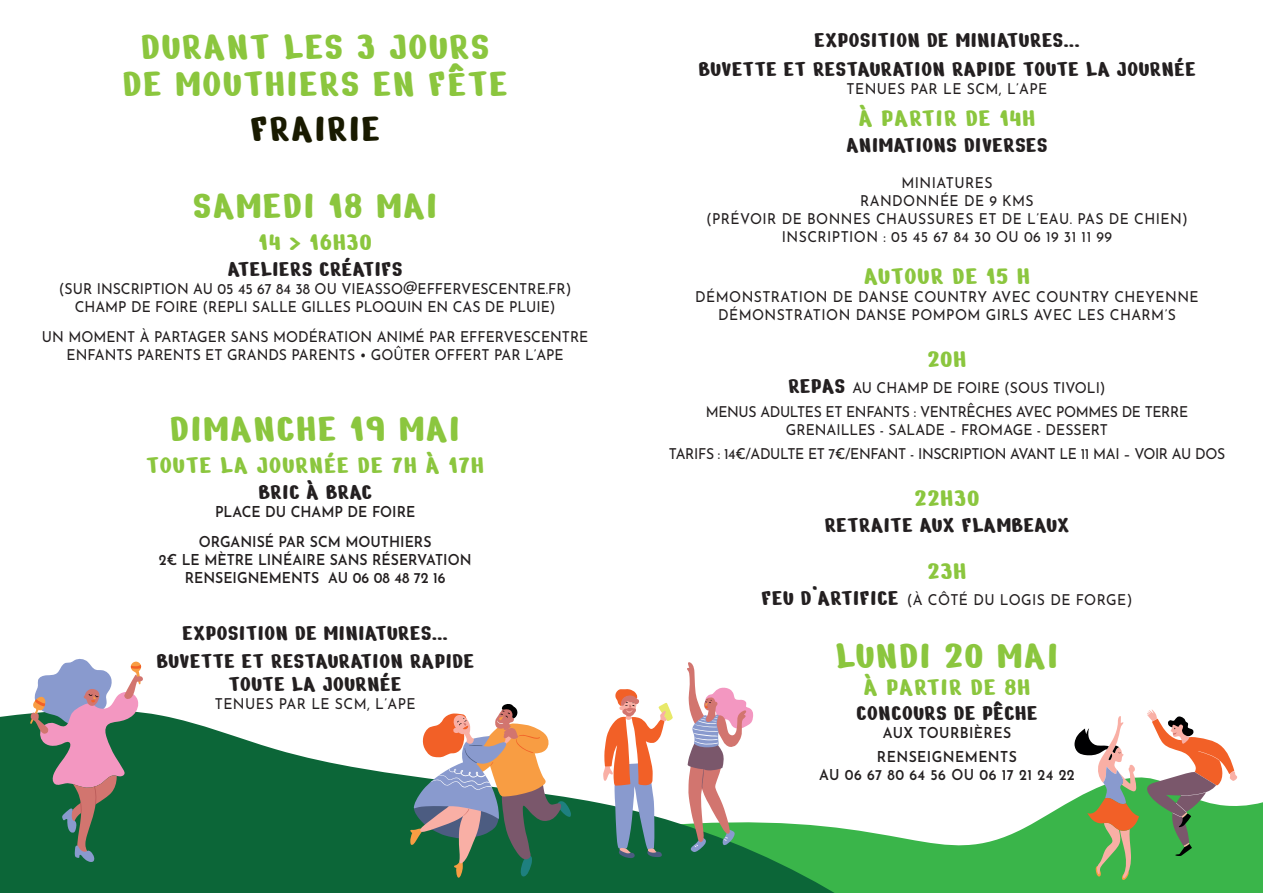
<style>
.page{position:relative;width:1263px;height:893px;background:#fff}
.page>*{position:absolute;margin:0;border:0;box-sizing:border-box;transform-origin:0 0}
.t1{font:42px/37.5px "Nerko One";letter-spacing:.05em;color:#8bc63e;text-align:center;scale:.94 1}
.t2{font:42px "Nerko One";letter-spacing:.05em;color:#191a00;scale:.94 1}
.t3{font:27px "Nerko One";letter-spacing:.05em;color:#8bc63e;scale:.94 1}
.t4{font:24px/28.8px "Nerko One";letter-spacing:.03em;color:#231f20;text-align:center;scale:.94 1}
.t5{font:100 15px/18px "Josefin Sans";letter-spacing:.03em;color:#231f20;text-align:center;scale:.94 1}
.t6{font:100 15px/18px "Josefin Sans";color:#231f20;text-align:center;scale:.94 1}
.t7{font:100 15px/24px "Josefin Sans";letter-spacing:-.025em;color:#231f20;text-align:center;scale:.94 1}
.t8{font:600 15px/30px "Josefin Sans";color:#231f20;text-align:center;scale:.94 1}
.t9{font:600 15px/24px "Josefin Sans";letter-spacing:.03em;color:#231f20;text-align:center;scale:.94 1}
.s1{font-family:"Nerko One";font-weight:400;font-size:24px}
</style>
<div class="page">
<svg style="left:1056px;top:777px;width:207px;height:116px;background:#51bd5f"></svg>
<svg style="left:0;top:712px;width:1056px;height:181px"></svg>
<svg style="left:409px;top:704px;width:162px;height:175px"></svg>
<svg style="left:687px;top:662px;width:66px;height:190px"></svg>
<svg style="left:603px;top:689px;width:70px;height:169px"></svg>
<svg style="left:1147px;top:709px;width:90px;height:147px"></svg>
<svg style="left:1074px;top:716px;width:65px;height:164px"></svg>
<svg style="left:30px;top:658px;width:113px;height:204px;background:#758780"></svg>
<h1 class="t1" style="left:123px;top:27px;width:411px">DURANT LES 3 JOURS<br>DE MOUTHIERS EN FÊTE</h1>
<h1 class="t2" style="left:250px;top:102px;width:139px">FRAIRIE</h1>
<h1 class="t1" style="left:193px;top:186px;width:261px">SAMEDI 18 MAI</h1>
<h2 class="t3" style="left:259px;top:225px;width:121px">14 &gt; 16H30</h2>
<h3 class="t4" style="left:228px;top:254px;width:187px">ATELIERS CRÉATIFS</h3>
<p class="t6" style="left:59px;top:278px;width:547px">(SUR INSCRIPTION AU 05 45 67 84 38 OU VIEASSO@EFFERVESCENTRE.FR)<br>CHAMP DE FOIRE (REPLI SALLE GILLES PLOQUIN EN CAS DE PLUIE)</p>
<p class="t6" style="left:42px;top:326px;width:583px">UN MOMENT À PARTAGER SANS MODÉRATION ANIMÉ PAR EFFERVESCENTRE<br>ENFANTS PARENTS ET GRANDS PARENTS • GOÛTER OFFERT PAR L’APE</p>
<h1 class="t1" style="left:170px;top:409px;width:310px">DIMANCHE 19 MAI</h1>
<h2 class="t3" style="left:147px;top:448px;width:360px">TOUTE LA JOURNÉE DE 7H À 17H</h2>
<h3 class="t4" style="left:259px;top:477px;width:122px">BRIC À BRAC</h3>
<p class="t8" style="left:199px;top:494px;width:249px">PLACE DU CHAMP DE FOIRE<br>ORGANISÉ PAR SCM MOUTHIERS</p>
<p class="t8" style="left:159px;top:548px;width:334px;line-height:18px">2€ LE MÈTRE LINÉAIRE SANS RÉSERVATION<br>RENSEIGNEMENTS AU 06 08 48 72 16</p>
<h3 class="t4" style="left:156px;top:618px;width:339px">EXPOSITION DE MINIATURES...<br>BUVETTE ET RESTAURATION RAPIDE</h3>
<h3 class="t4" style="left:229px;top:669px;width:185px">TOUTE LA JOURNÉE</h3>
<p class="t5" style="left:215px;top:693px;width:215px">TENUES PAR LE SCM, L’APE</p>
<h3 class="t4" style="left:698px;top:25px;width:531px">EXPOSITION DE MINIATURES...<br>BUVETTE ET RESTAURATION RAPIDE TOUTE LA JOURNÉE</h3>
<p class="t5" style="left:846px;top:78px;width:215px">TENUES PAR LE SCM, L’APE</p>
<h2 class="t3" style="left:859px;top:101px;width:189px">À PARTIR DE 14H</h2>
<h3 class="t4" style="left:846px;top:130px;width:215px">ANIMATIONS DIVERSES</h3>
<p class="t5" style="left:706px;top:172px;width:514px">MINIATURES<br>RANDONNÉE DE 9 KMS<br>(PRÉVOIR DE BONNES CHAUSSURES ET DE L’EAU. PAS DE CHIEN)<br>INSCRIPTION : 05 45 67 84 30 OU 06 19 31 11 99</p>
<h2 class="t3" style="left:864px;top:258px;width:178px">AUTOUR DE 15 H</h2>
<p class="t5" style="left:695px;top:286px;width:537px">DÉMONSTRATION DE DANSE COUNTRY AVEC COUNTRY CHEYENNE<br>DÉMONSTRATION DANSE POMPOM GIRLS AVEC LES CHARM’S</p>
<h2 class="t3" style="left:928px;top:342px;width:42px">20H</h2>
<p class="t7" style="left:706px;top:374px;width:515px"><span class="s1">REPAS</span> AU CHAMP DE FOIRE (SOUS TIVOLI)<br>MENUS ADULTES ET ENFANTS : VENTRÊCHES AVEC POMMES DE TERRE</p>
<p class="t7" style="left:669px;top:416px;width:593px">GRENAILLES - SALADE – FROMAGE - DESSERT<br>TARIFS : 14€/ADULTE ET 7€/ENFANT - INSCRIPTION AVANT LE 11 MAI – VOIR AU DOS</p>
<h2 class="t3" style="left:915px;top:481px;width:70px">22H30</h2>
<h3 class="t4" style="left:825px;top:510px;width:262px">RETRAITE AUX FLAMBEAUX</h3>
<h2 class="t3" style="left:928px;top:554px;width:42px">23H</h2>
<p class="t5" style="left:761px;top:589px;width:396px"><span class="s1">FEU D’ARTIFICE</span> (À CÔTÉ DU LOGIS DE FORGE)</p>
<h1 class="t1" style="left:836px;top:636px;width:238px">LUNDI 20 MAI</h1>
<h2 class="t3" style="left:864px;top:669px;width:178px">À PARTIR DE 8H</h2>
<h3 class="t4" style="left:857px;top:698px;width:194px">CONCOURS DE PÊCHE</h3>
<p class="t9" style="left:877px;top:719px;width:150px">AUX TOURBIÈRES<br>RENSEIGNEMENTS</p>
<p class="t9" style="left:819px;top:761px;width:273px">AU 06 67 80 64 56 OU 06 17 21 24 22</p>
</div>
